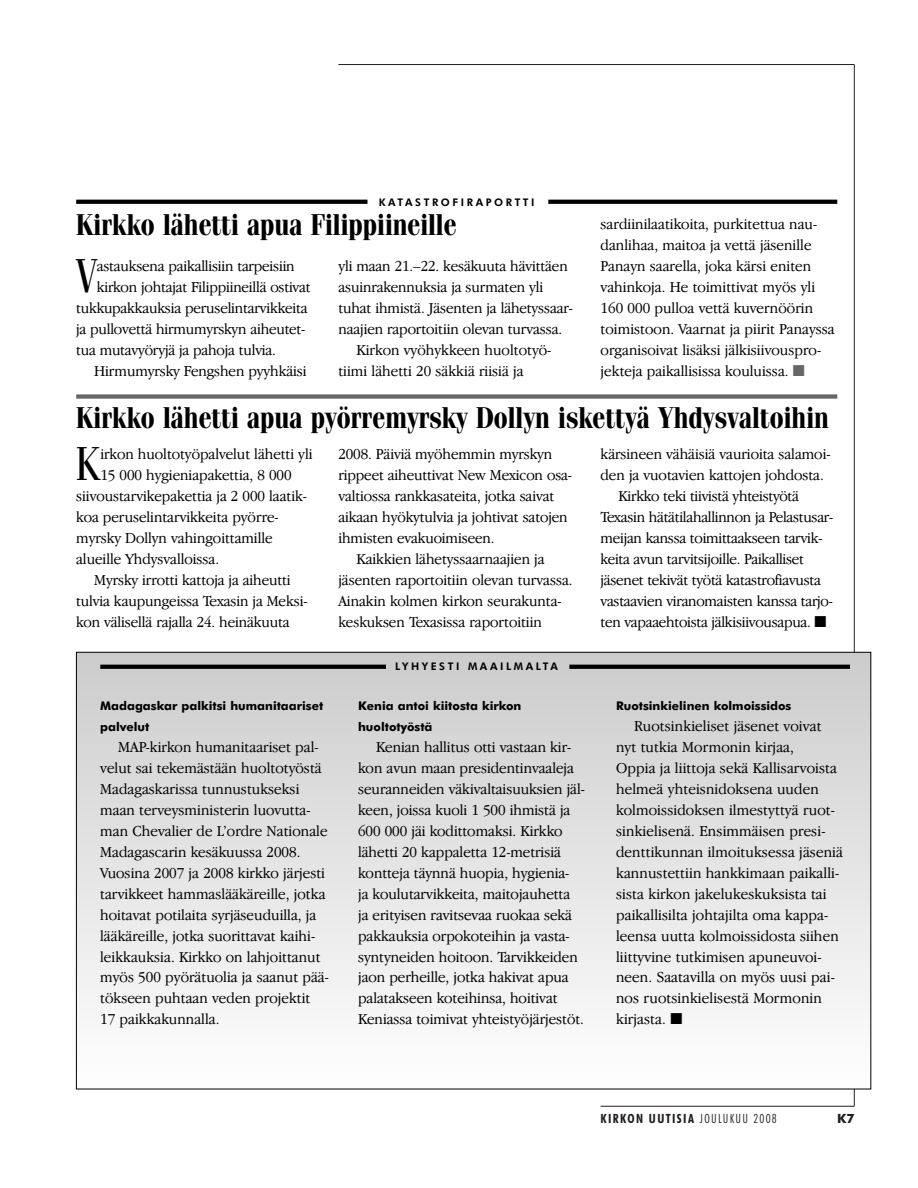
<style>
.page{position:relative;width:918px;height:1188px;background:#fff}
.page>*{position:absolute;margin:0;border:0;box-sizing:border-box;transform-origin:0 0}
.t1{font:47.4px "Fenice IT Cby BT";color:#000;scale:.85 1}
.t2{font:700 30px "Fenice IT Cby BT";color:#000;scale:.85 1}
.t3{font:300 15.75px/21px "Garamond Plus";color:#000;scale:.95 1}
.t4{font:700 condensed 12.75px "Futura BT";letter-spacing:.11em;color:#231f20}
.t5{font:700 12.75px "Futura BT";color:#231f20}
.t6{font:700 12px/21px "Futura BT";color:#000}
.t7{font:800 10.5px "Futura BT";letter-spacing:.245em;color:#000}
.s1{color:#666}
.s2{font-weight:300}
</style>
<div class="page">
<hr style="left:854px;top:65px;width:1px;height:1041px;background:#231f20">
<hr style="left:338px;top:64px;width:516px;height:1px;background:#231f20">
<hr style="left:601px;top:1106px;width:253px;height:1px;background:#231f20">
<div style="left:76px;top:394px;width:761px;height:5px;background:#666"></div>
<div style="left:77px;top:652px;width:794px;height:437px;background:linear-gradient(to bottom,#cbcbcb,#fff)"></div>
<svg style="left:100px;top:665px;width:286px;height:4px"></svg>
<svg style="left:569px;top:665px;width:281px;height:4px"></svg>
<svg style="left:76px;top:200px;width:291px;height:4px"></svg>
<svg style="left:548px;top:200px;width:289px;height:4px"></svg>
<p class="t7" style="left:379px;top:197px;width:157px">KATASTROFIRAPORTTI</p>
<h2 class="t2" style="left:76px;top:214px;width:449px">Kirkko lähetti apua Filippiineille</h2>
<p class="t3" style="left:338px;top:257px;width:243px">yli maan 21.–22. kesäkuuta hävittäen</p>
<p class="t3" style="left:338px;top:278px;width:217px">asuinrakennuksia ja surmaten yli</p>
<p class="t3" style="left:338px;top:299px;width:248px">tuhat ihmistä. Jäsenten ja lähetyssaar-</p>
<p class="t3" style="left:338px;top:319px;width:237px">naajien raportoitiin olevan turvassa.</p>
<p class="t3" style="left:356px;top:340px;width:207px">Kirkon vyöhykkeen huoltotyö-</p>
<p class="t3" style="left:338px;top:361px;width:197px">tiimi lähetti 20 säkkiä riisiä ja</p>
<p class="t3" style="left:601px;top:215px;width:248px">sardiinilaatikoita, purkitettua nau&shy;danlihaa, maitoa ja vettä jäsenille Panayn saarella, joka kärsi eniten vahinkoja. He toimittivat myös yli 160 000 pulloa vettä kuvernöörin toimistoon. Vaarnat ja piirit Panayssa organisoivat lisäksi jälkisiivouspro&shy;jekteja paikallisissa kouluissa. <span class="s1">■</span></p>
<h1 class="t1" style="left:76px;top:257px;width:26px">V</h1>
<p class="t3" style="left:97px;top:257px;width:210px">astauksena paikallisiin tarpeisiin</p>
<p class="t3" style="left:97px;top:278px;width:227px">kirkon johtajat Filippiineillä ostivat</p>
<p class="t3" style="left:76px;top:299px;width:245px">tukkupakkauksia peruselintarvikkeita</p>
<p class="t3" style="left:76px;top:319px;width:243px">ja pullovettä hirmumyrskyn aiheutet-</p>
<p class="t3" style="left:76px;top:340px;width:212px">tua mutavyöryjä ja pahoja tulvia.</p>
<p class="t3" style="left:94px;top:361px;width:225px">Hirmumyrsky Fengshen pyyhkäisi</p>
<h2 class="t2" style="left:76px;top:407px;width:887px">Kirkko lähetti apua pyörremyrsky Dollyn iskettyä Yhdysvaltoihin</h2>
<h1 class="t1" style="left:76px;top:446px;width:30px">K</h1>
<p class="t3" style="left:100px;top:445px;width:225px">irkon huoltotyöpalvelut lähetti yli</p>
<p class="t3" style="left:338px;top:445px;width:227px">2008. Päiviä myöhemmin myrskyn</p>
<p class="t3" style="left:338px;top:466px;width:247px">rippeet aiheuttivat New Mexicon osa-</p>
<p class="t3" style="left:338px;top:487px;width:229px">valtiossa rankkasateita, jotka saivat</p>
<p class="t3" style="left:338px;top:508px;width:243px">aikaan hyökytulvia ja johtivat satojen</p>
<p class="t3" style="left:338px;top:529px;width:166px">ihmisten evakuoimiseen.</p>
<p class="t3" style="left:356px;top:550px;width:200px">Kaikkien lähetyssaarnaajien ja</p>
<p class="t3" style="left:338px;top:571px;width:248px">jäsenten raportoitiin olevan turvassa.</p>
<p class="t3" style="left:338px;top:592px;width:236px">Ainakin kolmen kirkon seurakunta-</p>
<p class="t3" style="left:338px;top:612px;width:216px">keskuksen Texasissa raportoitiin</p>
<p class="t3" style="left:601px;top:445px;width:244px">kärsineen vähäisiä vaurioita salamoi-</p>
<p class="t3" style="left:601px;top:466px;width:237px">den ja vuotavien kattojen johdosta.</p>
<p class="t3" style="left:619px;top:487px;width:191px">Kirkko teki tiivistä yhteistyötä</p>
<p class="t3" style="left:601px;top:508px;width:246px">Texasin hätätilahallinnon ja Pelastusar-</p>
<p class="t3" style="left:601px;top:529px;width:235px">meijan kanssa toimittaakseen tarvik-</p>
<p class="t3" style="left:601px;top:550px;width:216px">keita avun tarvitsijoille. Paikalliset</p>
<p class="t3" style="left:601px;top:571px;width:233px">jäsenet tekivät työtä katastrofiavusta</p>
<p class="t3" style="left:601px;top:592px;width:246px">vastaavien viranomaisten kanssa tarjo-</p>
<p class="t3" style="left:601px;top:612px;width:239px">ten vapaaehtoista jälkisiivousapua. ■</p>
<p class="t3" style="left:100px;top:466px;width:203px">15 000 hygieniapakettia, 8 000</p>
<p class="t3" style="left:76px;top:487px;width:244px">siivoustarvikepakettia ja 2 000 laatik-</p>
<p class="t3" style="left:76px;top:508px;width:215px">koa peruselintarvikkeita pyörre-</p>
<p class="t3" style="left:76px;top:529px;width:208px">myrsky Dollyn vahingoittamille</p>
<p class="t3" style="left:76px;top:550px;width:152px">alueille Yhdysvalloissa.</p>
<p class="t3" style="left:94px;top:571px;width:208px">Myrsky irrotti kattoja ja aiheutti</p>
<p class="t3" style="left:76px;top:592px;width:245px">tulvia kaupungeissa Texasin ja Meksi-</p>
<p class="t3" style="left:76px;top:612px;width:226px">kon välisellä rajalla 24. heinäkuuta</p>
<p class="t6" style="left:100px;top:696px;width:225px">Madagaskar palkitsi humanitaariset palvelut</p>
<p class="t3" style="left:100px;top:738px;width:242px;text-indent:18px">MAP-kirkon humanitaariset pal&shy;velut sai tekemästään huoltotyöstä Madagaskarissa tunnustukseksi maan terveysministerin luovutta&shy;man Chevalier de L’ordre Nationale Madagascarin kesäkuussa 2008.<br>Vuosina 2007 ja 2008 kirkko järjesti tarvikkeet hammaslääkäreille, jotka hoitavat potilaita syrjäseuduilla, ja lääkäreille, jotka suorittavat kaihi&shy;leikkauksia. Kirkko on lahjoittanut myös 500 pyörätuolia ja saanut pää&shy;tökseen puhtaan veden projektit 17 paikkakunnalla.</p>
<p class="t7" style="left:395px;top:661px;width:164px">LYHYESTI MAAILMALTA</p>
<p class="t6" style="left:358px;top:696px;width:165px">Kenia antoi kiitosta kirkon huoltotyöstä</p>
<p class="t3" style="left:358px;top:738px;width:240px;text-indent:18px">Kenian hallitus otti vastaan kir&shy;kon avun maan presidentinvaaleja seuranneiden väkivaltaisuuksien jäl&shy;keen, joissa kuoli 1 500 ihmistä ja 600 000 jäi kodittomaksi. Kirkko lähetti 20 kappaletta 12-metrisiä kontteja täynnä huopia, hygienia-<br>ja koulutarvikkeita, maitojauhetta<br>ja erityisen ravitsevaa ruokaa sekä pakkauksia orpokoteihin ja vasta&shy;syntyneiden hoitoon. Tarvikkeiden jaon perheille, jotka hakivat apua palatakseen koteihinsa, hoitivat Keniassa toimivat yhteistyöjärjestöt.</p>
<p class="t6" style="left:616px;top:696px;width:177px">Ruotsinkielinen kolmoissidos</p>
<p class="t3" style="left:616px;top:717px;width:240px;text-indent:18px">Ruotsinkieliset jäsenet voivat nyt tutkia Mormonin kirjaa,<br>Oppia ja liittoja sekä Kallisarvoista helmeä yhteisnidoksena uuden kolmoissidoksen ilmestyttyä ruot&shy;sinkielisenä. Ensimmäisen presi&shy;denttikunnan ilmoituksessa jäseniä kannustettiin hankkimaan paikalli&shy;sista kirkon jakelukeskuksista tai paikallisilta johtajilta oma kappa&shy;leensa uutta kolmoissidosta siihen liittyvine tutkimisen apuneuvoi&shy;neen. Saatavilla on myös uusi pai&shy;nos ruotsinkielisestä Mormonin kirjasta. ■</p>
<p class="t4" style="left:601px;top:1113px;width:178px">KIRKON UUTISIA <span class="s2">JOULUKUU 2008</span></p>
<p class="t5" style="left:837px;top:1113px;width:19px">K7</p>
</div>
